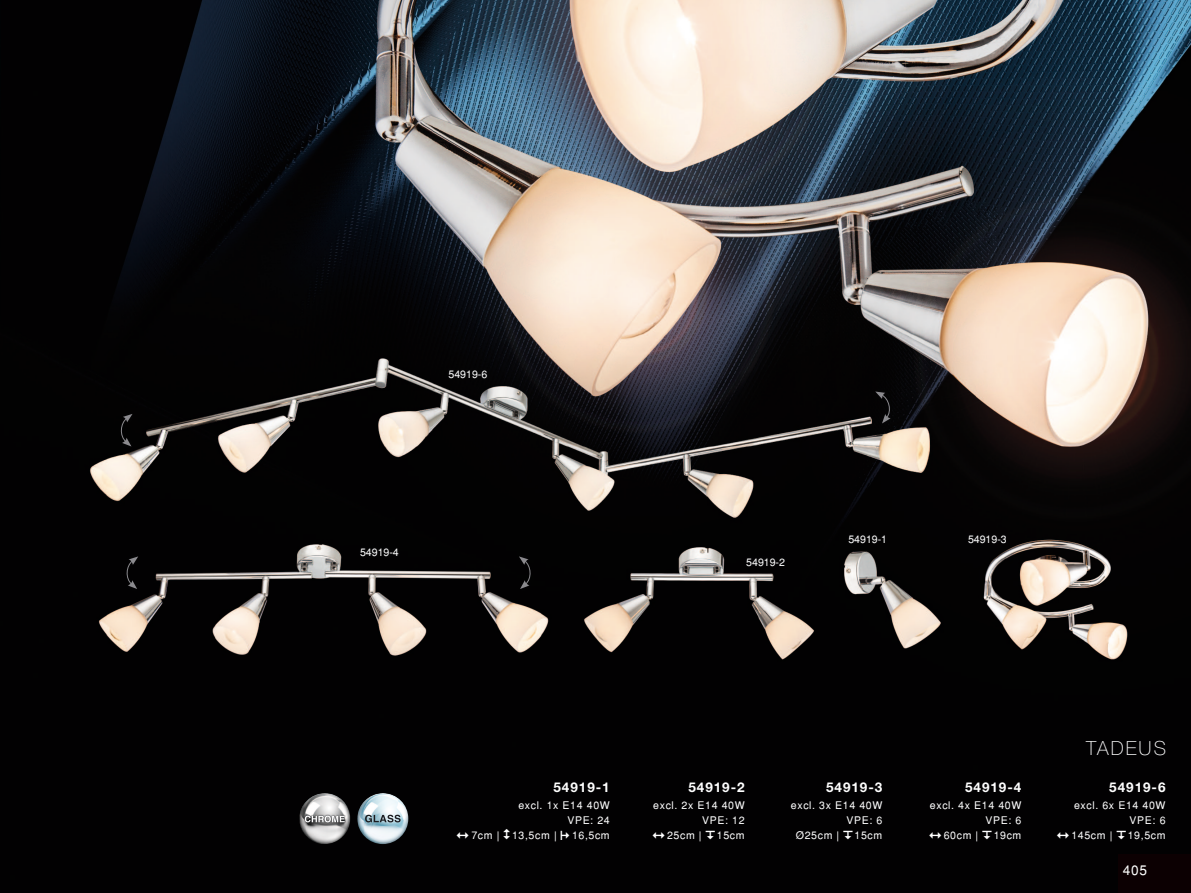
<style>
.page{position:relative;width:1191px;height:893px;background:#fff}
.page>*{position:absolute;margin:0;border:0;box-sizing:border-box;transform-origin:0 0}
.t1{font:100 19.5px "Helvetica Neue LT Std";color:#fff}
.t2{font:700 13.5px "Helvetica Neue LT Std";letter-spacing:.07em;color:#fff}
.t3{font:13.5px "Helvetica";color:#fff}
.t4{font:10.5px/15px "Helvetica";letter-spacing:.06em;color:#fff;text-align:right}
.s1{font-family:"Globo Lighting"}
</style>
<div class="page">
<img style="left:0;top:0;width:1191px;height:893px">
<div style="left:648px;top:778px;width:101px;height:67px;background:#020102"></div>
<div style="left:453px;top:778px;width:161px;height:67px;background:#020102"></div>
<div style="left:786px;top:778px;width:101px;height:67px;background:#020102"></div>
<div style="left:925px;top:778px;width:100px;height:67px;background:#020102"></div>
<div style="left:1052px;top:778px;width:117px;height:67px;background:#020102"></div>
<div style="left:1082px;top:736px;width:87px;height:24px;background:#020102"></div>
<div style="left:844px;top:530px;width:45px;height:17px;background:#030303"></div>
<div style="left:742px;top:553px;width:47px;height:17px;background:#030203"></div>
<div style="left:964px;top:530px;width:46px;height:17px;background:#040304"></div>
<div style="left:356px;top:544px;width:46px;height:17px;background:#030203"></div>
<div style="left:444px;top:365px;width:47px;height:17px;background:#050405"></div>
<img style="left:357px;top:793px;width:51px;height:51px;border-radius:26px">
<div style="left:360px;top:810px;width:45px;height:17px;background:#fff;opacity:.9"></div>
<svg style="left:365px;top:815px;width:35px;height:7px"></svg>
<div style="left:515px;top:552px;width:20px;height:41px;background:#020102"></div>
<svg style="left:519px;top:556px;width:12px;height:33px"></svg>
<div style="left:871px;top:387px;width:23px;height:41px;background:#040303"></div>
<svg style="left:876px;top:392px;width:15px;height:31px"></svg>
<div style="left:122px;top:552px;width:20px;height:41px;background:#020102"></div>
<svg style="left:126px;top:556px;width:12px;height:33px"></svg>
<div style="left:116px;top:409px;width:21px;height:42px;background:#020202"></div>
<svg style="left:120px;top:414px;width:12px;height:32px"></svg>
<img style="left:299px;top:793px;width:51px;height:51px;border-radius:26px">
<div style="left:303px;top:814px;width:43px;height:10px;background:#1b1c20;opacity:.8"></div>
<svg style="left:305px;top:816px;width:40px;height:6px"></svg>
<div style="left:1118px;top:855px;width:73px;height:38px;background:#0c0002"></div>
<p class="t4" style="left:448px;top:366px;width:40px">54919-6</p>
<p class="t4" style="left:360px;top:545px;width:40px">54919-4</p>
<p class="t4" style="left:746px;top:554px;width:40px">54919-2</p>
<p class="t4" style="left:848px;top:531px;width:40px">54919-1</p>
<p class="t4" style="left:968px;top:531px;width:40px">54919-3</p>
<p class="t2" style="left:553px;top:779px;width:58px">54919-1</p>
<p class="t4" style="left:456px;top:797px;width:155px">excl. 1x E14 40W<br>VPE: 24<br><span class="s1">3</span>7cm | <span class="s1">4</span>13,5cm | <span class="s1">1</span>16,5cm</p>
<p class="t2" style="left:688px;top:779px;width:58px">54919-2</p>
<p class="t4" style="left:652px;top:797px;width:94px">excl. 2x E14 40W<br>VPE: 12<br><span class="s1">3</span>25cm | <span class="s1">2</span>15cm</p>
<p class="t2" style="left:826px;top:779px;width:58px">54919-3</p>
<p class="t4" style="left:791px;top:797px;width:93px">excl. 3x E14 40W<br>VPE: 6<br>Ø25cm | <span class="s1">2</span>15cm</p>
<p class="t2" style="left:965px;top:779px;width:58px">54919-4</p>
<p class="t4" style="left:928px;top:797px;width:94px">excl. 4x E14 40W<br>VPE: 6<br><span class="s1">3</span>60cm | <span class="s1">2</span>19cm</p>
<h1 class="t1" style="left:1086px;top:737px;width:15px">TADEUS</h1>
<p class="t2" style="left:1109px;top:779px;width:58px">54919-6</p>
<p class="t4" style="left:1056px;top:797px;width:111px">excl. 6x E14 40W<br>VPE: 6<br><span class="s1">3</span>145cm | <span class="s1">2</span>19,5cm</p>
<p class="t3" style="left:1123px;top:862px;width:25px">405</p>
</div>
